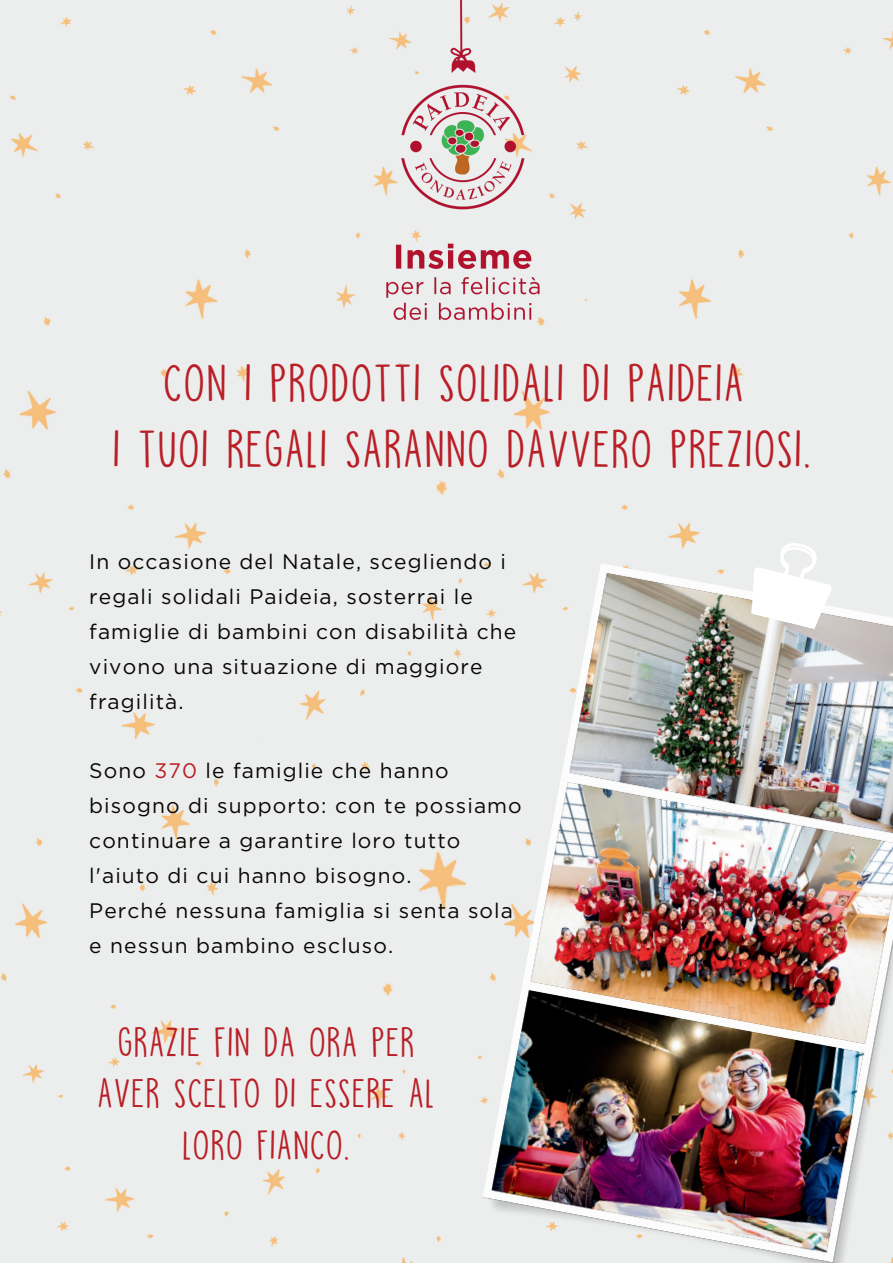
<style>
.page{position:relative;width:893px;height:1264px;background:#fff}
.page>*{position:absolute;margin:0;border:0;box-sizing:border-box;transform-origin:0 0}
.t1{font:48px/66.3px "DK Moonlight Serenade";letter-spacing:.05em;color:#b91f27;text-align:center}
.t2{font:37.5px/51.8px "DK Moonlight Serenade";letter-spacing:.05em;color:#b91f27;text-align:center}
.t3{font:21px/34.8px "Gotham";letter-spacing:.05em;color:#080704}
.s1{color:#b91f27}
</style>
<div class="page">
<div style="left:0;top:18px;width:479px;height:1244px;background:#eceeee"></div>
<div style="left:469px;top:739px;width:10px;height:523px;background:#eceeee"></div>
<div style="left:474px;top:18px;width:418px;height:720px;background:#eceeee"></div>
<img style="left:479px;top:563px;width:413px;height:699px">
<svg style="left:751px;top:541px;width:81px;height:88px"></svg>
<img style="left:329px;top:0;width:257px;height:457px">
<h1 class="t1" style="left:113px;top:350px;width:698px">CON I PRODOTTI SOLIDALI DI PAIDEIA<br>I TUOI REGALI SARANNO DAVVERO PREZIOSI.</h1>
<p class="t3" style="left:89px;top:544px;width:428px">In occasione del Natale, scegliendo i regali solidali Paideia, sosterrai le famiglie di bambini con disabilità che vivono una situazione di maggiore fragilità.</p>
<p class="t3" style="left:89px;top:753px;width:434px">Sono <span class="s1">370</span> le famiglie che hanno bisogno di supporto: con te possiamo continuare a garantire loro tutto l'aiuto di cui hanno bisogno.<br>Perché nessuna famiglia si senta sola e nessun bambino escluso.</p>
<h2 class="t2" style="left:98px;top:1016px;width:338px">GRAZIE FIN DA ORA PER<br>AVER SCELTO DI ESSERE AL<br>LORO FIANCO.</h2>
</div>
